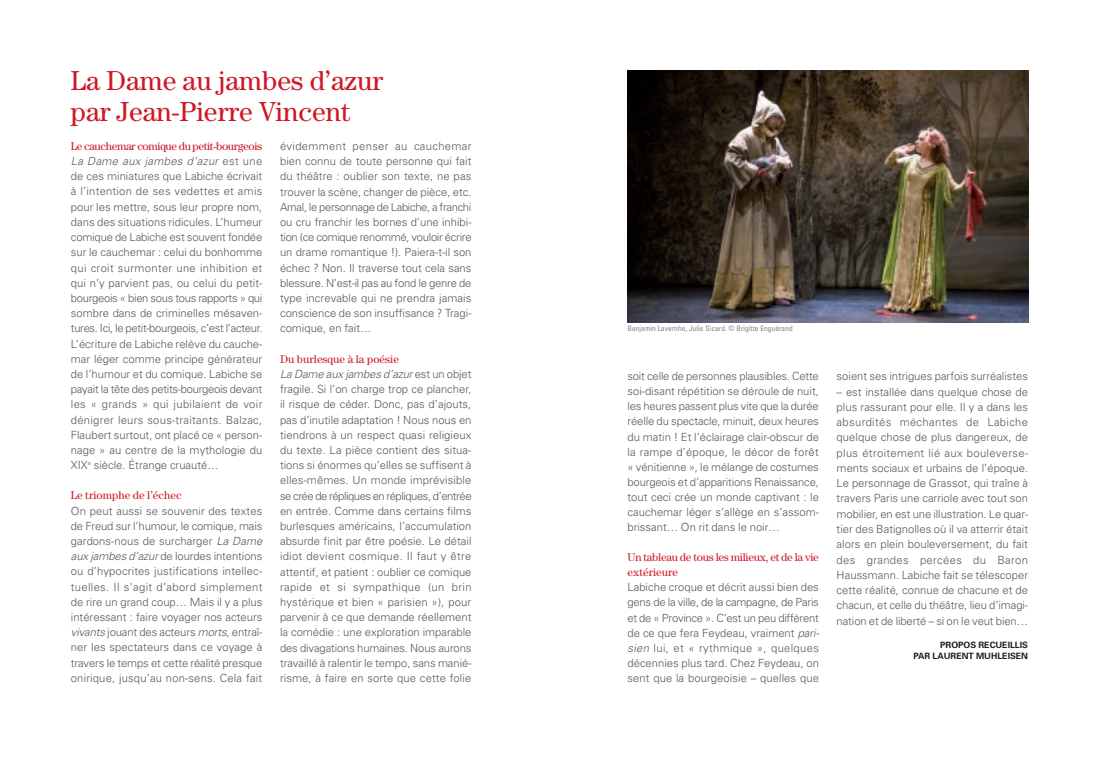
<style>
.page{position:relative;width:1099px;height:762px;background:#fff}
.page>*{position:absolute;margin:0;border:0;box-sizing:border-box;transform-origin:0 0}
.t1{font:27.5px/31.2px "Century Std";color:#cd1825}
.t2{font:300 11.25px/15.2px "Univers";color:#57585a;text-align:justify}
.t3{font:11.25px/15.1px "Century Std";letter-spacing:-.025em;color:#cd1825}
.t4{font:11.25px "Century Std";color:#cd1825}
.t5{font:700 8.75px/11.5px "Univers";color:#231f20;text-align:right}
.t6{font:condensed 7.5px "Univers";color:#808285}
.s1{font-style:italic}
</style>
<div class="page">
<img style="left:627px;top:71px;width:401px;height:251px">
<h1 class="t1" style="left:71px;top:67px;width:313px">La Dame au jambes d’azur par Jean-Pierre Vincent</h1>
<p class="t3" style="left:71px;top:139px;width:193px">Le cauchemar comique du petit-bourgeois</p>
<p class="t2" style="left:71px;top:154px;width:193px"><span class="s1">La Dame aux jambes d’azur</span> est une de ces miniatures que Labiche écrivait à l’intention de ses vedettes et amis pour les mettre, sous leur propre nom, dans des situations ridicules. L’humeur comique de Labiche est souvent fondée sur le cauchemar : celui du bonhomme qui croit surmonter une inhibition et qui n’y parvient pas, ou celui du petit&shy;bourgeois « bien sous tous rapports » qui sombre dans de criminelles mésaven&shy;tures. Ici, le petit-bourgeois, c’est l’acteur.<br>L’écriture de Labiche relève du cauche&shy;mar léger comme principe générateur de l’humour et du comique. Labiche se payait la tête des petits-bourgeois devant les « grands » qui jubilaient de voir dénigrer leurs sous-traitants. Balzac, Flaubert surtout, ont placé ce « person&shy;nage » au centre de la mythologie du XIX<sup>e</sup> siècle. Étrange cruauté…</p>
<p class="t4" style="left:71px;top:492px;width:112px">Le triomphe de l’échec</p>
<p class="t2" style="left:71px;top:504px;width:193px">On peut aussi se souvenir des textes de Freud sur l’humour, le comique, mais gardons-nous de surcharger <span class="s1">La Dame aux jambes d’azur</span> de lourdes intentions ou d’hypocrites justifications intellec&shy;tuelles. Il s’agit d’abord simplement de rire un grand coup… Mais il y a plus intéressant : faire voyager nos acteurs <span class="s1">vivants</span> jouant des acteurs <span class="s1">morts</span>, entraî&shy;ner les spectateurs dans ce voyage à travers le temps et cette réalité presque onirique, jusqu’au non-sens. Cela fait</p>
<p class="t2" style="left:280px;top:139px;width:193px">évidemment penser au cauchemar bien connu de toute personne qui fait du théâtre : oublier son texte, ne pas trouver la scène, changer de pièce, etc.<br>Arnal, le personnage de Labiche, a franchi ou cru franchir les bornes d’une inhibi&shy;tion (ce comique renommé, vouloir écrire un drame romantique !). Paiera-t-il son échec ? Non. Il traverse tout cela sans blessure. N’est-il pas au fond le genre de type increvable qui ne prendra jamais conscience de son insuffisance ? Tragi&shy;comique, en fait…</p>
<p class="t4" style="left:280px;top:355px;width:120px">Du burlesque à la poésie</p>
<p class="t2" style="left:280px;top:367px;width:193px"><span class="s1">La Dame aux jambes d’azur</span> est un objet fragile. Si l’on charge trop ce plancher, il risque de céder. Donc, pas d’ajouts, pas d’inutile adaptation ! Nous nous en tiendrons à un respect quasi religieux du texte. La pièce contient des situa&shy;tions si énormes qu’elles se suffisent à elles-mêmes. Un monde imprévisible se crée de répliques en répliques, d’entrée en entrée. Comme dans certains films burlesques américains, l’accumulation absurde finit par être poésie. Le détail idiot devient cosmique. Il faut y être attentif, et patient : oublier ce comique rapide et si sympathique (un brin hystérique et bien « parisien »), pour parvenir à ce que demande réellement la comédie : une exploration imparable des divagations humaines. Nous aurons travaillé à ralentir le tempo, sans manié&shy;risme, à faire en sorte que cette folie</p>
<p class="t6" style="left:627px;top:326px;width:167px">Benjamin Lavernhe, Julie Sicard. © Brigitte Enguérand</p>
<p class="t2" style="left:627px;top:370px;width:193px">soit celle de personnes plausibles. Cette soi-disant répétition se déroule de nuit, les heures passent plus vite que la durée réelle du spectacle, minuit, deux heures du matin ! Et l’éclairage clair-obscur de la rampe d’époque, le décor de forêt « vénitienne », le mélange de costumes bourgeois et d’apparitions Renaissance, tout ceci crée un monde captivant : le cauchemar léger s’allège en s’assom&shy;brissant… On rit dans le noir…</p>
<p class="t3" style="left:627px;top:551px;width:193px">Un tableau de tous les milieux, et de la vie extérieure</p>
<p class="t2" style="left:627px;top:581px;width:193px">Labiche croque et décrit aussi bien des gens de la ville, de la campagne, de Paris et de « Province ». C’est un peu différent de ce que fera Feydeau, vraiment <span class="s1">pari&shy;sien</span> lui, et « rythmique », quelques décennies plus tard. Chez Feydeau, on sent que la bourgeoisie – quelles que</p>
<p class="t2" style="left:836px;top:370px;width:193px">soient ses intrigues parfois surréalistes</p>
<p class="t2" style="left:836px;top:385px;width:193px">– est installée dans quelque chose de plus rassurant pour elle. Il y a dans les absurdités méchantes de Labiche quelque chose de plus dangereux, de plus étroitement lié aux bouleverse&shy;ments sociaux et urbains de l’époque.<br>Le personnage de Grassot, qui traîne à travers Paris une carriole avec tout son mobilier, en est une illustration. Le quar&shy;tier des Batignolles où il va atterrir était alors en plein bouleversement, du fait des grandes percées du Baron Haussmann. Labiche fait se télescoper cette réalité, connue de chacune et de chacun, et celle du théâtre, lieu d’imagi&shy;nation et de liberté – si on le veut bien…</p>
<p class="t5" style="left:913px;top:640px;width:116px">PROPOS RECUEILLIS<br>PAR LAURENT MUHLEISEN</p>
</div>
